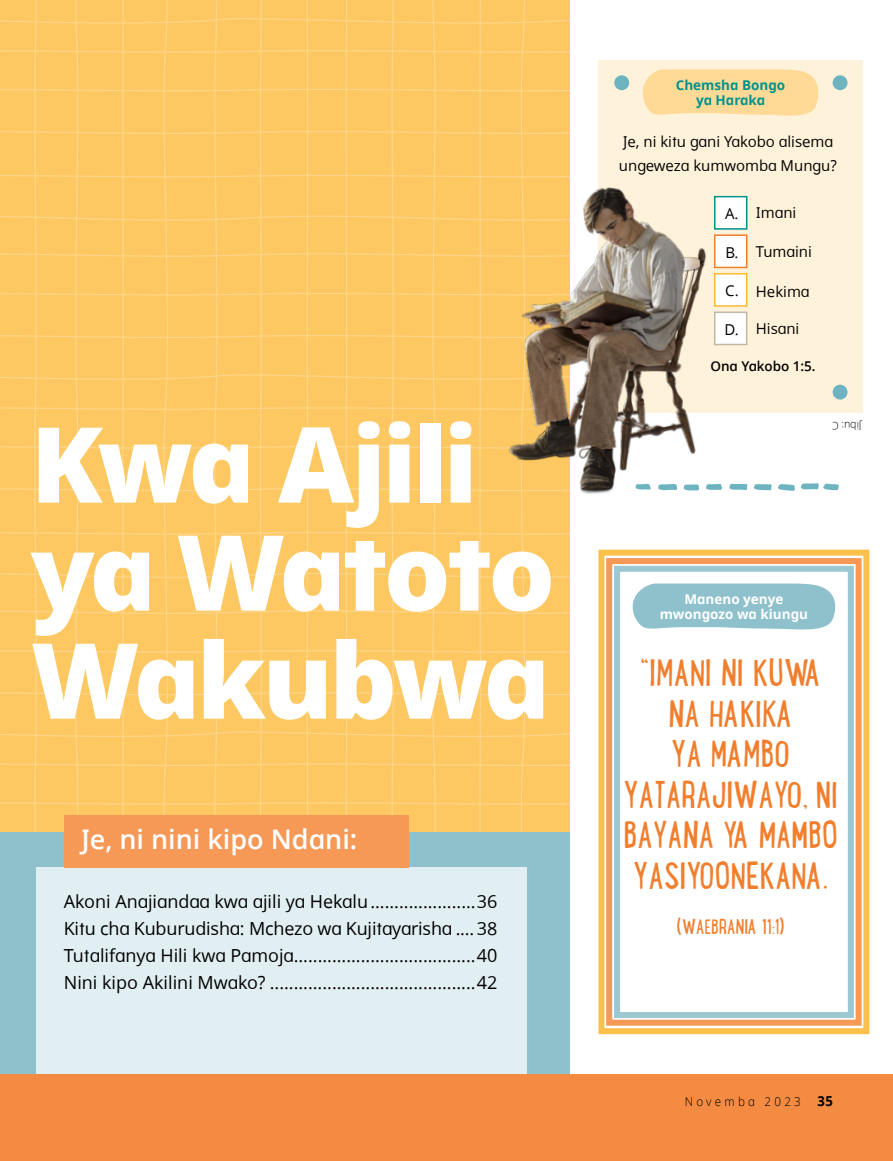
<style>
.page{position:relative;width:893px;height:1161px;background:#fff}
.page>*{position:absolute;margin:0;border:0;box-sizing:border-box;transform-origin:0 0}
.t1{font:800 105px/108px "Dots Solidlds Lat";letter-spacing:-.04em;color:#fff}
.t2{font:40.5px/40.5px "Lunch Box";letter-spacing:-.01em;color:#f17e2d;text-align:center}
.t3{font:600 27px "Dots Solidlds Lat";color:#fff}
.p2{font:22.5px "Lunch Box";letter-spacing:-.01em;color:#f17e2d}
.p2_title_toc_ul-1{font:18px "Dots Solidlds Lat";color:#000}
.p2_ALPHA-1{font:15px/24px "Dots Solidlds Lat";color:#000}
.p2-2{font:15px "Dots Solidlds Lat";color:#000}
.h2_white{font:700 13.5px/15px "Dots Solidlds Lat";color:#fff;text-align:center}
.h2_teal{font:700 13.5px/15px "Dots Solidlds Lat";color:#00928b;text-align:center}
.p2-3{font:600 13.5px "Dots Solidlds Lat";color:#000}
.t4{font:300 12.3px "Dots Solidlds Lat";letter-spacing:.28em;color:#000;scale:.95 1}
.t5{font:300 10.5px "Dots Solidlds Lat";color:#000}
.s1{font-weight:700;font-size:13.8px}
</style>
<div class="page">
<div style="left:0;top:823px;width:570px;height:338px;background:#8ec1cc"></div>
<svg style="left:0;top:36px;width:570px;height:712px;background:#fdc864"></svg>
<svg style="left:0;top:748px;width:570px;height:83px;background:#fcc864"></svg>
<svg style="left:0;top:0;width:570px;height:36px;background:#fdc864"></svg>
<div style="left:0;top:1074px;width:893px;height:87px;background:#f48b42"></div>
<svg style="left:714px;top:484px;width:8px;height:6px"></svg>
<svg style="left:729px;top:483px;width:110px;height:8px"></svg>
<div style="left:37px;top:868px;width:490px;height:206px;background:#e2eff2"></div>
<div style="left:65px;top:815px;width:344px;height:53px;background:#f69856"></div>
<div style="left:598px;top:60px;width:265px;height:352px;background:#fff2da"></div>
<svg style="left:642px;top:69px;width:177px;height:47px;background:#ffdc9d"></svg>
<div style="left:714px;top:196px;width:33px;height:34px;background:#fff;border:2px solid #00928b"></div>
<div style="left:714px;top:311px;width:33px;height:34px;background:#fff;border:2px solid #c0b8a3"></div>
<div style="left:714px;top:234px;width:33px;height:34px;background:#fff;border:2px solid #f17e2d"></div>
<div style="left:714px;top:273px;width:33px;height:34px;background:#fff;border:2px solid #faba31"></div>
<div style="left:598px;top:550px;width:271px;height:484px;border:6px solid #fcc14b"></div>
<div style="left:606px;top:558px;width:256px;height:468px;border:6px solid #f69856"></div>
<div style="left:614px;top:566px;width:240px;height:452px;border:6px solid #9cc8d2"></div>
<svg style="left:632px;top:583px;width:204px;height:47px;background:#99c7d1"></svg>
<img style="left:502px;top:185px;width:212px;height:315px">
<div style="left:614px;top:75px;width:15px;height:15px;background:#6db4c0;border-radius:50%"></div>
<div style="left:833px;top:75px;width:14px;height:15px;background:#6db4c0;border-radius:50%"></div>
<div style="left:833px;top:385px;width:14px;height:15px;background:#6db4c0;border-radius:50%"></div>
<p class="t1" style="left:31px;top:413px;width:526px">Kwa Ajili ya Watoto<br>Wakubwa</p>
<p class="t3" style="left:81px;top:819px;width:278px">Je, ni nini kipo Ndani:</p>
<p class="p2_title_toc_ul-1" style="left:64px;top:888px;width:435px">Akoni Anajiandaa kwa ajili ya Hekalu......................36</p>
<p class="p2_title_toc_ul-1" style="left:64px;top:915px;width:435px">Kitu cha Kuburudisha: Mchezo wa Kujitayarisha .... 38</p>
<p class="p2_title_toc_ul-1" style="left:64px;top:942px;width:435px">Tutalifanya Hili kwa Pamoja......................................40</p>
<p class="p2_title_toc_ul-1" style="left:64px;top:969px;width:435px">Nini kipo Akilini Mwako? ...........................................42</p>
<p class="h2_teal" style="left:676px;top:78px;width:111px">Chemsha Bongo ya Haraka</p>
<p class="p2_ALPHA-1" style="left:619px;top:130px;width:219px">Je, ni kitu gani Yakobo alisema ungeweza kumwomba Mungu?</p>
<p class="p2_ALPHA-1" style="left:756px;top:201px;width:42px">Imani</p>
<p class="p2-2" style="left:725px;top:203px;width:15px">A.</p>
<p class="p2-2" style="left:725px;top:241px;width:15px">B.</p>
<p class="p2-2" style="left:725px;top:280px;width:15px">C.</p>
<p class="p2-2" style="left:725px;top:318px;width:16px">D.</p>
<p class="p2-3" style="left:710px;top:356px;width:107px">Ona Yakobo 1:5.</p>
<p class="p2_ALPHA-1" style="left:756px;top:240px;width:58px">Tumaini</p>
<p class="p2_ALPHA-1" style="left:756px;top:279px;width:55px">Hekima</p>
<p class="p2_ALPHA-1" style="left:756px;top:317px;width:45px">Hisani</p>
<p class="t5" style="left:862px;top:433px;width:31px;rotate:-180deg">Jibu: C</p>
<p class="h2_white" style="left:660px;top:592px;width:150px">Maneno yenye mwongozo wa kiungu</p>
<p class="t2" style="left:623px;top:651px;width:216px">“IMANI NI KUWA<br>NA HAKIKA<br>YA MAMBO<br>YATARAJIWAYO, NI<br>BAYANA YA MAMBO<br>YASIYOONEKANA.</p>
<p class="p2" style="left:677px;top:910px;width:110px">(WAEBRANIA 11:1)</p>
<p class="t4" style="left:685px;top:1092px;width:158px">Novemba 2023 <span class="s1">35</span></p>
</div>
